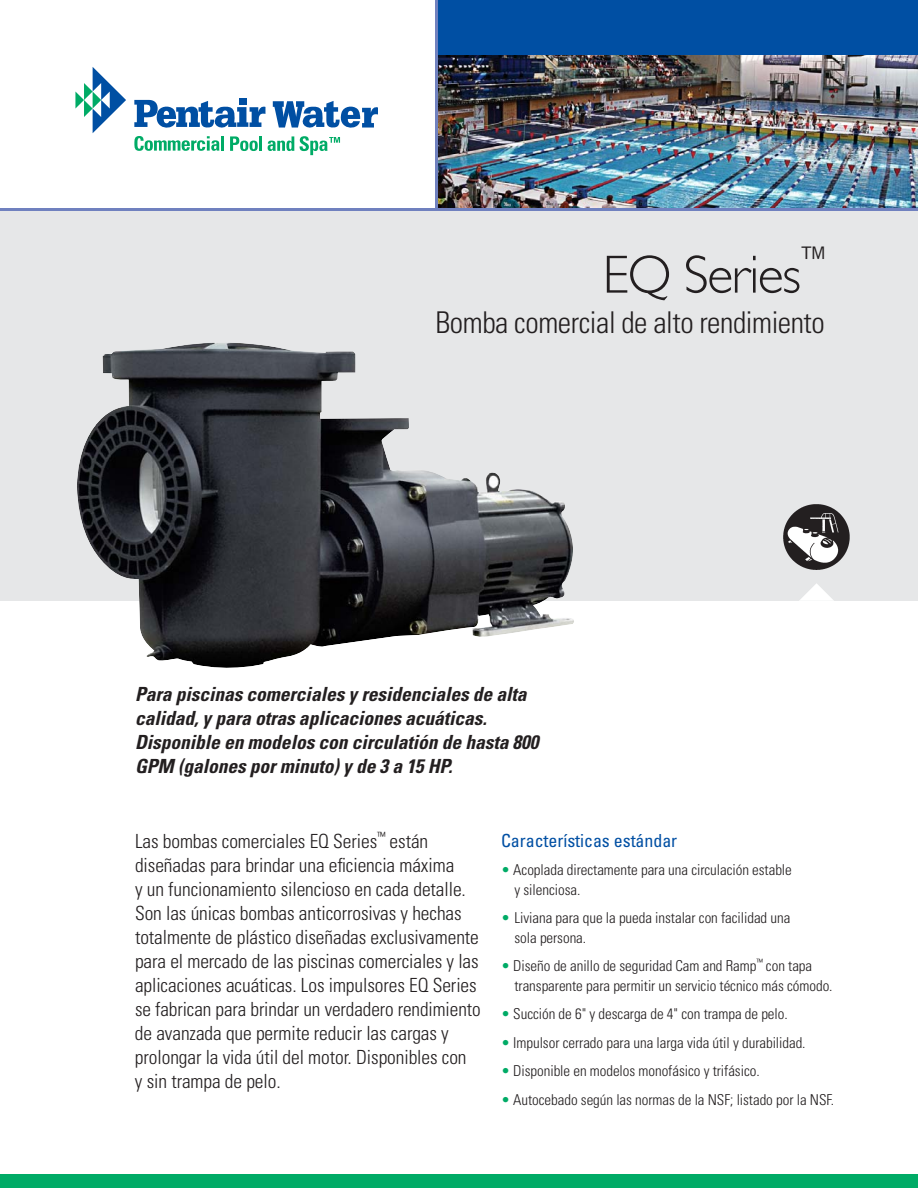
<style>
.page{position:relative;width:918px;height:1188px;background:#fff}
.page>*{position:absolute;margin:0;border:0;box-sizing:border-box;transform-origin:0 0}
.t1{font:300 54px "Gill Sans Std";letter-spacing:-.03em;color:#231f20}
.t2{font:300 condensed 30px "Univers LT Std";letter-spacing:-.015em;color:#231f20}
.t3{font:300 condensed 19.5px/24px "Univers LT Std";letter-spacing:-.005em;color:#231f20}
.t4{font:italic 700 condensed 19.5px/24px "Univers LT Std";letter-spacing:-.005em;color:#231f20}
.t5{font:condensed 18px "Univers LT Std";letter-spacing:-.005em;color:#004fa3}
.t6{font:300 condensed 15px/19.5px "Univers LT Std";letter-spacing:-.005em;color:#231f20}
.s1{color:#00ab66}
</style>
<div class="page">
<div style="left:437px;top:0;width:481px;height:61px;background:#004fa3"></div>
<img style="left:438px;top:56px;width:480px;height:152px">
<div style="left:0;top:209px;width:918px;height:392px;background:#e6e7e8"></div>
<hr style="left:0;top:208px;width:918px;height:3px;background:#7081bf">
<hr style="left:435px;top:0;width:3px;height:210px;background:#7081bf">
<svg style="left:799px;top:583px;width:35px;height:18px"></svg>
<div style="left:0;top:1175px;width:918px;height:13px;background:#00ab66"></div>
<div style="left:239px;top:99px;width:7px;height:6px;background:#004fa3"></div>
<svg style="left:75px;top:67px;width:51px;height:66px"></svg>
<svg style="left:134px;top:100px;width:244px;height:55px"></svg>
<hr style="left:221px;top:136px;width:3px;height:15px;background:#00ab66">
<img style="left:77px;top:342px;width:497px;height:326px">
<img style="left:784px;top:505px;width:65px;height:65px">
<h1 class="t1" style="left:602px;top:254px;width:227px">EQ Series<sup>™</sup></h1>
<h2 class="t2" style="left:435px;top:308px;width:391px">Bomba comercial de alto rendimiento</h2>
<p class="t4" style="left:135px;top:684px;width:405px">Para piscinas comerciales y residenciales de alta calidad, y para otras aplicaciones acuáticas.<br>Disponible en modelos con circulatión de hasta 800<br>GPM (galones por minuto) y de 3 a 15 HP.</p>
<p class="t3" style="left:135px;top:831px;width:347px">Las bombas comerciales EQ Series<sup>™</sup> están diseñadas para brindar una eficiencia máxima<br>y un funcionamiento silencioso en cada detalle.<br>Son las únicas bombas anticorrosivas y hechas totalmente de plástico diseñadas exclusivamente para el mercado de las piscinas comerciales y las aplicaciones acuáticas. Los impulsores EQ Series se fabrican para brindar un verdadero rendimiento de avanzada que permite reducir las cargas y prolongar la vida útil del motor. Disponibles con<br>y sin trampa de pelo.</p>
<p class="t5" style="left:501px;top:832px;width:178px">Características estándar</p>
<p class="t6" style="left:514px;top:861px;width:279px;text-indent:-14px"><span class="s1">•</span> Acoplada directamente para una circulación estable y silenciosa.</p>
<p class="t6" style="left:514px;top:909px;width:277px;text-indent:-14px"><span class="s1">•</span> Liviana para que la pueda instalar con facilidad una sola persona.</p>
<p class="t6" style="left:514px;top:957px;width:320px;text-indent:-14px"><span class="s1">•</span> Diseño de anillo de seguridad Cam and Ramp<sup>™</sup> con tapa transparente para permitir un servicio técnico más cómodo.</p>
<p class="t6" style="left:501px;top:1005px;width:288px"><span class="s1">•</span> Succión de 6" y descarga de 4" con trampa de pelo.</p>
<p class="t6" style="left:501px;top:1034px;width:306px"><span class="s1">•</span> Impulsor cerrado para una larga vida útil y durabilidad.</p>
<p class="t6" style="left:501px;top:1062px;width:260px"><span class="s1">•</span> Disponible en modelos monofásico y trifásico.</p>
<p class="t6" style="left:501px;top:1091px;width:335px"><span class="s1">•</span> Autocebado según las normas de la NSF; listado por la NSF.</p>
</div>
